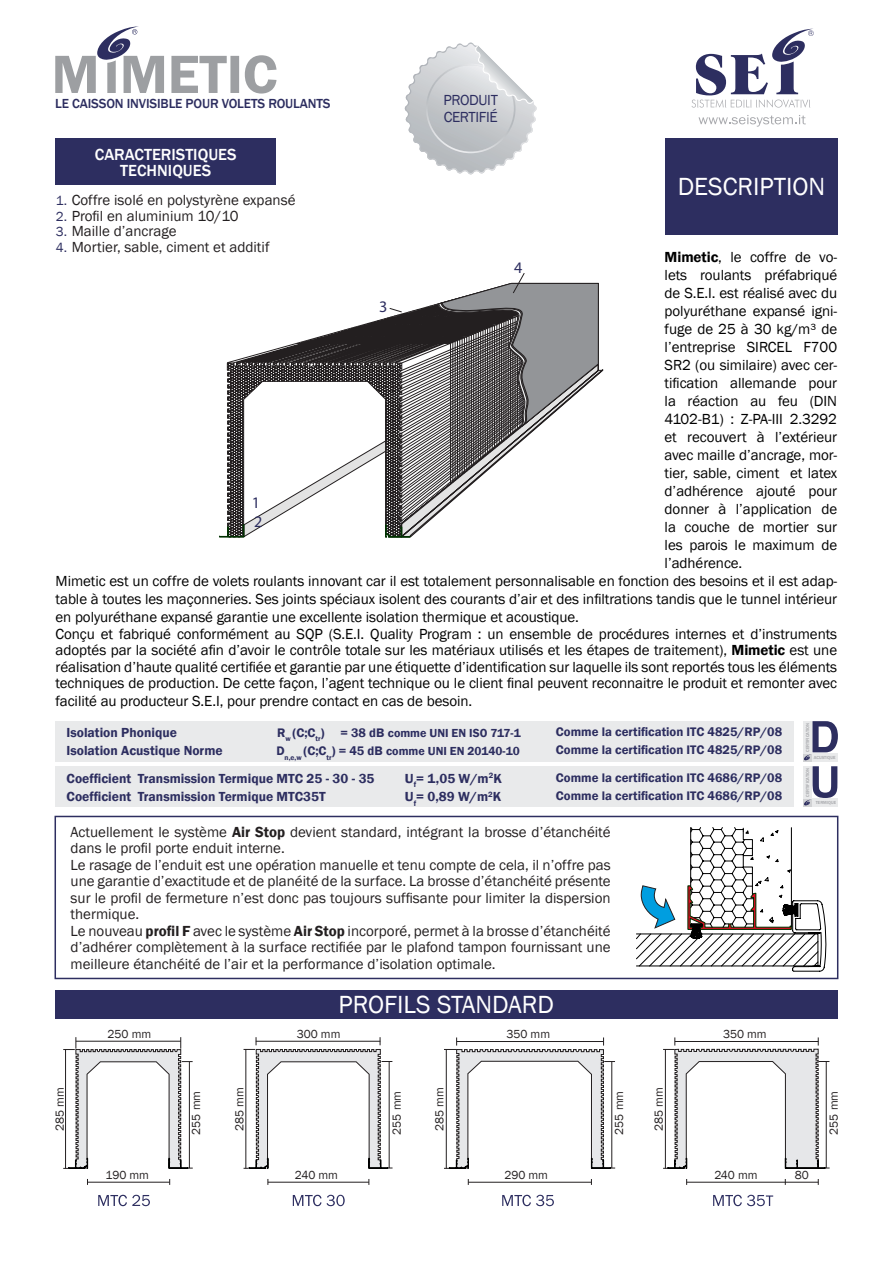
<style>
.page{position:relative;width:893px;height:1263px;background:#fff}
.page>*{position:absolute;margin:0;border:0;box-sizing:border-box;transform-origin:0 0}
.t1{font:25.5px "Franklin Gothic";color:#fff}
.t2{font:500 16.5px "Franklin Gothic";color:#fff}
.t3{font:16.2px "Myriad Pro";color:#2d2e60}
.t4{font:15px/18px "Franklin Gothic";letter-spacing:-.005em;color:#000;text-align:justify}
.t5{font:15px/16.5px "Franklin Gothic";color:#231f20;text-align:justify}
.t6{font:15px "Franklin Gothic";letter-spacing:-.025em;color:#2d2e60}
.t7{font:600 13.5px "Franklin Gothic";color:#2d2e60}
.t8{font:500 13.5px "Franklin Gothic";letter-spacing:-.01em;color:#2d2e60}
.t9{font:13.5px/15.8px "Franklin Gothic";color:#2d2e60;text-align:justify}
.t10{font:600 12.75px "Franklin Gothic";color:#2d2e60}
.t11{font:12px "Franklin Gothic";color:#231f20}
.t12{font:600 12px "Franklin Gothic";color:#2d2e60}
.t13{font:500 4.5px "Franklin Gothic";color:#a4a5a9}
.s1{font-weight:600}
.s2{font-size:12.75px}
</style>
<div class="page">
<div style="left:55px;top:816px;width:783px;height:163px;border:2px solid #2d2e60"></div>
<div style="left:665px;top:138px;width:173px;height:96px;background:#2d2e60"></div>
<div style="left:55px;top:139px;width:221px;height:46px;background:#2d2e60"></div>
<svg style="left:698px;top:115px;width:108px;height:12px"></svg>
<div style="left:55px;top:990px;width:783px;height:28px;background:#2d2e60"></div>
<hr style="left:87px;top:1182px;width:83px;height:1px;background:#231f20">
<hr style="left:268px;top:1182px;width:101px;height:1px;background:#231f20">
<hr style="left:468px;top:1182px;width:123px;height:1px;background:#231f20">
<hr style="left:687px;top:1182px;width:131px;height:1px;background:#231f20">
<svg style="left:98px;top:1195px;width:52px;height:11px"></svg>
<svg style="left:293px;top:1195px;width:52px;height:11px"></svg>
<svg style="left:502px;top:1195px;width:52px;height:11px"></svg>
<svg style="left:713px;top:1195px;width:60px;height:11px"></svg>
<svg style="left:405px;top:43px;width:130px;height:131px"></svg>
<svg style="left:691px;top:29px;width:123px;height:79px"></svg>
<svg style="left:55px;top:26px;width:222px;height:68px"></svg>
<svg style="left:219px;top:273px;width:385px;height:265px"></svg>
<svg style="left:636px;top:827px;width:191px;height:145px"></svg>
<svg style="left:63px;top:1037px;width:130px;height:132px"></svg>
<svg style="left:244px;top:1037px;width:149px;height:132px"></svg>
<svg style="left:444px;top:1037px;width:171px;height:132px"></svg>
<svg style="left:663px;top:1037px;width:167px;height:132px"></svg>
<div style="left:55px;top:766px;width:739px;height:41px;background:#e9eaeb"></div>
<div style="left:55px;top:721px;width:739px;height:41px;background:#e9eaeb"></div>
<svg style="left:803px;top:753px;width:9px;height:8px"></svg>
<svg style="left:804px;top:721px;width:34px;height:39px"></svg>
<div style="left:812px;top:753px;width:26px;height:8px;background:#e9eaeb"></div>
<div style="left:803px;top:721px;width:9px;height:32px;background:#e9eaeb"></div>
<svg style="left:803px;top:798px;width:9px;height:9px"></svg>
<div style="left:812px;top:798px;width:26px;height:9px;background:#e9eaeb"></div>
<svg style="left:804px;top:766px;width:33px;height:39px"></svg>
<div style="left:803px;top:766px;width:9px;height:32px;background:#e9eaeb"></div>
<p class="t8" style="left:55px;top:95px;width:277px">LE CAISSON INVISIBLE POUR VOLETS ROULANTS</p>
<p class="t6" style="left:443px;top:91px;width:56px">PRODUIT</p>
<p class="t6" style="left:444px;top:108px;width:55px">CERTIFIÉ</p>
<p class="t2" style="left:95px;top:144px;width:143px">CARACTERISTIQUES</p>
<p class="t2" style="left:120px;top:161px;width:92px">TECHNIQUES</p>
<p class="t5" style="left:72px;top:192px;width:225px">Coffre isolé en polystyrène expansé</p>
<p class="t5" style="left:72px;top:208px;width:168px">Profil en aluminium 10/10</p>
<p class="t5" style="left:72px;top:224px;width:106px">Maille d’ancrage</p>
<p class="t5" style="left:72px;top:239px;width:199px">Mortier, sable, ciment et additif</p>
<p class="t1" style="left:678px;top:171px;width:149px">DESCRIPTION</p>
<p class="t9" style="left:56px;top:193px;width:13px">1.<br>2.<br>3.<br>4.</p>
<p class="t4" style="left:665px;top:249px;width:174px"><span class="s1">Mimetic</span>, le coffre de vo&shy;lets roulants préfabriqué de S.E.I. est réalisé avec du polyuréthane expansé igni&shy;fuge de 25 à 30 kg/m³ de l’entreprise SIRCEL F700<br>SR2 (ou similaire) avec cer&shy;tification allemande pour la réaction au feu (DIN 4102-B1) : Z-PA-III 2.3292 et recouvert à l’extérieur avec maille d’ancrage, mor&shy;tier, sable, ciment et latex d’adhérence ajouté pour donner à l’application de la couche de mortier sur les parois le maximum de l’adhérence.</p>
<p class="t4" style="left:56px;top:573px;width:783px">Mimetic est un coffre de volets roulants innovant car il est totalement personnalisable en fonction des besoins et il est adap&shy;table à toutes les maçonneries. Ses joints spéciaux isolent des courants d’air et des infiltrations tandis que le tunnel intérieur en polyuréthane expansé garantie une excellente isolation thermique et acoustique.</p>
<p class="t4" style="left:56px;top:626px;width:783px;line-height:16.5px">Conçu et fabriqué conformément au SQP (S.E.I. Quality Program : un ensemble de procédures internes et d’instruments adoptés par la société afin d’avoir le contrôle totale sur les matériaux utilisés et les étapes de traitement), <span class="s1">Mimetic</span> est une réalisation d’haute qualité certifiée et garantie par une étiquette d’identification sur laquelle ils sont reportés tous les éléments techniques de production. De cette façon, l’agent technique ou le client final peuvent reconnaitre le produit et remonter avec</p>
<p class="t4" style="left:56px;top:693px;width:418px">facilité au producteur S.E.I, pour prendre contact en cas de besoin.</p>
<p class="t3" style="left:514px;top:258px;width:10px">4</p>
<p class="t3" style="left:379px;top:296px;width:10px">3</p>
<p class="t3" style="left:252px;top:493px;width:10px">1</p>
<p class="t3" style="left:254px;top:512px;width:10px">2</p>
<p class="t7" style="left:67px;top:724px;width:112px">Isolation Phonique</p>
<p class="t7" style="left:67px;top:742px;width:158px">Isolation Acustique Norme</p>
<p class="t10" style="left:277px;top:724px;width:49px">R<sub>w</sub> (C;C<sub>tr</sub>)</p>
<p class="t12" style="left:340px;top:725px;width:182px"><span class="s2">= 38 dB</span> comme UNI EN ISO 717-1</p>
<p class="t12" style="left:276px;top:744px;width:245px"><span class="s2">D</span><sub>n,e,w</sub> <span class="s2">(C;C</span><sub>tr</sub><span class="s2">) = 45 dB</span> comme UNI EN 20140-10</p>
<p class="t10" style="left:556px;top:724px;width:228px">Comme la certification ITC 4825/RP/08</p>
<p class="t10" style="left:556px;top:742px;width:228px">Comme la certification ITC 4825/RP/08</p>
<p class="t7" style="left:67px;top:770px;width:309px">Coefficient Transmission Termique MTC 25 - 30 - 35</p>
<p class="t7" style="left:67px;top:788px;width:261px">Coefficient Transmission Termique MTC35T</p>
<p class="t7" style="left:405px;top:770px;width:98px">U<sub>f</sub>= 1,05 W/m<sup>2</sup>K</p>
<p class="t7" style="left:405px;top:788px;width:98px">U<sub>f</sub>= 0,89 W/m<sup>2</sup>K</p>
<p class="t10" style="left:556px;top:770px;width:228px">Comme la certification ITC 4686/RP/08</p>
<p class="t10" style="left:556px;top:788px;width:228px">Comme la certification ITC 4686/RP/08</p>
<p class="t5" style="left:71px;top:824px;width:542px">Actuellement le système <span class="s1">Air Stop</span> devient standard, intégrant la brosse d’étanchéité dans le profil porte enduit interne.</p>
<p class="t5" style="left:71px;top:857px;width:542px">Le rasage de l’enduit est une opération manuelle et tenu compte de cela, il n’offre pas une garantie d’exactitude et de planéité de la surface. La brosse d’étanchéité présente sur le profil de fermeture n’est donc pas toujours suffisante pour limiter la dispersion thermique.</p>
<p class="t5" style="left:71px;top:923px;width:542px">Le nouveau <span class="s1">profil F</span> avec le système <span class="s1">Air Stop</span> incorporé, permet à la brosse d’étanchéité d’adhérer complètement à la surface rectifiée par le plafond tampon fournissant une meilleure étanchéité de l’air et la performance d’isolation optimale.</p>
<p class="t11" style="left:108px;top:1027px;width:45px">250 mm</p>
<p class="t1" style="left:339px;top:989px;width:217px">PROFILS STANDARD</p>
<p class="t11" style="left:297px;top:1027px;width:45px">300 mm</p>
<p class="t11" style="left:507px;top:1027px;width:45px">350 mm</p>
<p class="t11" style="left:723px;top:1027px;width:45px">350 mm</p>
<p class="t13" style="left:805px;top:752px;width:31px;rotate:-90deg">CERTIFICATION</p>
<p class="t13" style="left:814px;top:755px;width:23px">ACUSTIQUE</p>
<p class="t13" style="left:805px;top:797px;width:31px;rotate:-90deg">CERTIFICATION</p>
<p class="t13" style="left:816px;top:800px;width:22px">TERMIQUE</p>
<p class="t11" style="left:52px;top:1130px;width:45px;rotate:-90deg">285 mm</p>
<p class="t11" style="left:105px;top:1168px;width:45px">190 mm</p>
<p class="t11" style="left:189px;top:1134px;width:45px;rotate:-90deg">255 mm</p>
<p class="t11" style="left:232px;top:1130px;width:45px;rotate:-90deg">285 mm</p>
<p class="t11" style="left:295px;top:1168px;width:45px">240 mm</p>
<p class="t11" style="left:389px;top:1134px;width:45px;rotate:-90deg">255 mm</p>
<p class="t11" style="left:432px;top:1130px;width:45px;rotate:-90deg">285 mm</p>
<p class="t11" style="left:504px;top:1168px;width:45px">290 mm</p>
<p class="t11" style="left:612px;top:1134px;width:45px;rotate:-90deg">255 mm</p>
<p class="t11" style="left:651px;top:1130px;width:45px;rotate:-90deg">285 mm</p>
<p class="t11" style="left:714px;top:1168px;width:45px">240 mm</p>
<p class="t11" style="left:795px;top:1168px;width:16px">80</p>
<p class="t11" style="left:826px;top:1134px;width:45px;rotate:-90deg">255 mm</p>
</div>
